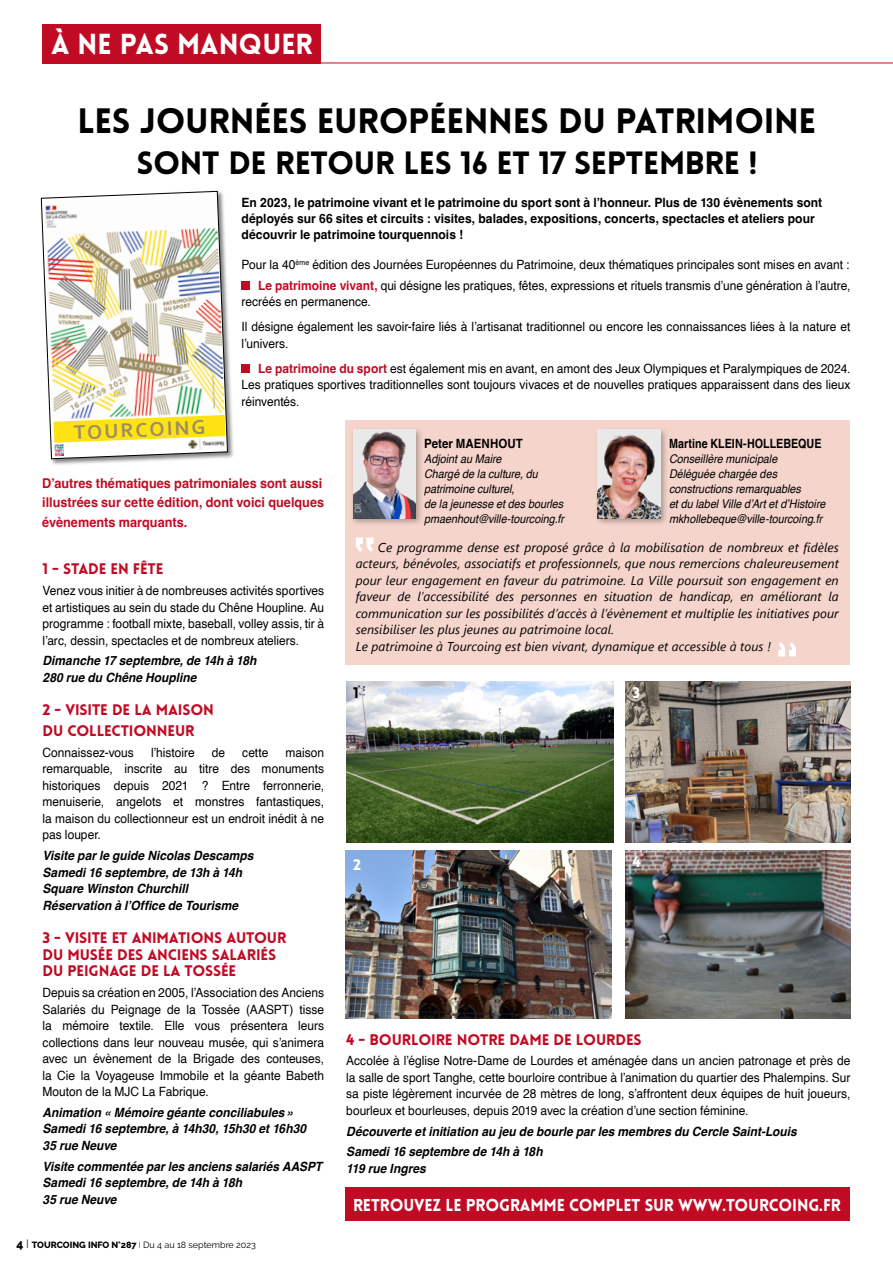
<style>
.page{position:relative;width:893px;height:1263px;background:#fff}
.page>*{position:absolute;margin:0;border:0;box-sizing:border-box;transform-origin:0 0}
.t1{font:900 34.5px "Lovelo";letter-spacing:-.01em;color:#000}
.t2{font:900 31.5px "Lovelo";letter-spacing:-.01em;color:#000}
.t3{font:900 28.35px "Lovelo";color:#fff}
.t4{font:700 20.55px "Corbel";color:#9d8e61}
.t5{font:900 16.8px "Lovelo";letter-spacing:-.01em;color:#fff}
.t6{font:900 15px/16.5px "Lovelo";letter-spacing:-.01em;color:#c10b25}
.t7{font:900 15px "Lovelo";color:#fff}
.t8{font:900 15px "Lovelo";color:#000}
.t9{font:700 13.5px/19.5px "Helvetica";color:#c10b25;scale:.94 1}
.t10{font:12.75px/16.5px "Helvetica";color:#000;text-align:justify;scale:.94 1}
.t11{font:italic 12.75px/16.5px "Segoe UI";letter-spacing:.005em;color:#000}
.t12{font:italic 700 12.75px/16.5px "Helvetica";color:#000;scale:.94 1}
.t13{font:700 12.75px/16.2px "Helvetica";color:#000;scale:.95 1}
.t14{font:italic 700 12.75px/16.5px "Helvetica";color:#000;scale:.93 1}
.t15{font:700 12.75px "Helvetica";color:#000;scale:.84 1}
.t16{font:700 12.75px "Helvetica";color:#000;scale:.9 1}
.t17{font:italic 12px/15px "Helvetica";color:#000;scale:.9 1}
.t18{font:9px "Raleway";color:#000}
.t19{font:9px "Segoe UI";color:#fff;scale:.9 1}
.s1{font-weight:700;color:#c10b25}
.s2{font-weight:800;font-size:12px}
.s3{font-weight:300;font-size:12px}
.s4{font-weight:800}
.s5{font-weight:300}
</style>
<div class="page">
<img style="left:346px;top:681px;width:267px;height:162px">
<img style="left:345px;top:850px;width:266px;height:169px">
<div style="left:242px;top:281px;width:8px;height:9px;background:#c10b25"></div>
<div style="left:242px;top:364px;width:8px;height:9px;background:#c10b25"></div>
<img style="left:626px;top:850px;width:224px;height:169px">
<img style="left:626px;top:681px;width:224px;height:162px">
<div style="left:42px;top:24px;width:279px;height:39px;background:#c10b25"></div>
<hr style="left:43px;top:63px;width:850px;height:1px;background:#c10b25">
<div style="left:345px;top:1187px;width:505px;height:33px;background:#c10b25"></div>
<div style="left:345px;top:420px;width:505px;height:244px;background:#f4d4cb"></div>
<svg style="left:356px;top:537px;width:18px;height:15px"></svg>
<svg style="left:778px;top:642px;width:18px;height:14px"></svg>
<div style="left:350px;top:427px;width:74px;height:99px;background:#000;opacity:.3"></div>
<img style="left:353px;top:430px;width:63px;height:88px">
<div style="left:595px;top:427px;width:74px;height:99px;background:#000;opacity:.3"></div>
<img style="left:598px;top:430px;width:62px;height:88px">
<div style="left:40px;top:190px;width:194px;height:276px;background:#000;opacity:.5"></div>
<svg style="left:41px;top:191px;width:187px;height:268px"></svg>
<svg style="left:54px;top:415px;width:171px;height:41px"></svg>
<h3 class="t3" style="left:51px;top:26px;width:263px">À NE PAS MANQUER</h3>
<h3 class="t3" style="left:51px;top:26px;width:147px">PROXIMITÉ</h3>
<h1 class="t1" style="left:78px;top:99px;width:740px">LES JOURNÉES EUROPÉENNES DU PATRIMOINE</h1>
<h2 class="t2" style="left:136px;top:143px;width:623px">SONT DE RETOUR LES 16 ET 17 SEPTEMBRE !</h2>
<p class="t13" style="left:242px;top:195px;width:613px">En 2023, le patrimoine vivant et le patrimoine du sport sont à l’honneur. Plus de 130 évènements sont déployés sur 66 sites et circuits : visites, balades, expositions, concerts, spectacles et ateliers pour découvrir le patrimoine tourquennois !</p>
<p class="t10" style="left:242px;top:254px;width:649px;line-height:20.7px;text-align:right">Pour la 40<sup>ème</sup> édition des Journées Européennes du Patrimoine, deux thématiques principales sont mises en avant :<br><span class="s1">Le patrimoine vivant,</span> qui désigne les pratiques, fêtes, expressions et rituels transmis d’une génération à l’autre,</p>
<p class="t10" style="left:242px;top:290px;width:649px;line-height:25px">recréés en permanence.<br>Il désigne également les savoir-faire liés à l’artisanat traditionnel ou encore les connaissances liées à la nature et</p>
<p class="t10" style="left:258px;top:331px;width:632px;line-height:25px;text-indent:-17px">l’univers.<br><span class="s1">Le patrimoine du sport</span> est également mis en avant, en amont des Jeux Olympiques et Paralympiques de 2024.</p>
<p class="t10" style="left:242px;top:377px;width:649px">Les pratiques sportives traditionnelles sont toujours vivaces et de nouvelles pratiques apparaissent dans des lieux réinventés.</p>
<h3 class="t4" style="left:73px;top:419px;width:133px;rotate:-2deg">TOURCOING</h3>
<p class="t9" style="left:42px;top:475px;width:301px">D’autres thématiques patrimoniales sont aussi illustrées sur cette édition, dont voici quelques évènements marquants.</p>
<p class="t6" style="left:43px;top:561px;width:123px">1 - STADE EN FÊTE</p>
<p class="t10" style="left:43px;top:583px;width:301px">Venez vous initier à de nombreuses activités sportives et artistiques au sein du stade du Chêne Houpline. Au programme : football mixte, baseball, volley assis, tir à l’arc, dessin, spectacles et de nombreux ateliers.</p>
<p class="t12" style="left:43px;top:654px;width:229px">Dimanche 17 septembre, de 14h à 18h<br>280 rue du Chêne Houpline</p>
<p class="t6" style="left:43px;top:700px;width:173px;line-height:20.7px">2 - VISITE DE LA MAISON<br>DU COLLECTIONNEUR</p>
<p class="t10" style="left:43px;top:745px;width:99px">Connaissez-vous</p>
<p class="t10" style="left:151px;top:745px;width:48px">l’histoire</p>
<p class="t10" style="left:212px;top:745px;width:16px">de</p>
<p class="t10" style="left:242px;top:745px;width:29px">cette</p>
<p class="t10" style="left:43px;top:745px;width:301px;text-indent:243px">maison remarquable, inscrite au titre des monuments historiques depuis 2021 ? Entre ferronnerie, menuiserie, angelots et monstres fantastiques, la maison du collectionneur est un endroit inédit à ne pas louper.</p>
<p class="t12" style="left:43px;top:849px;width:226px">Visite par le guide Nicolas Descamps<br>Samedi 16 septembre, de 13h à 14h<br>Square Winston Churchill<br>Réservation à l’Office de Tourisme</p>
<p class="t6" style="left:43px;top:930px;width:245px">3 - VISITE ET ANIMATIONS AUTOUR<br>DU MUSÉE DES ANCIENS SALARIÉS<br>DU PEIGNAGE DE LA TOSSÉE</p>
<p class="t10" style="left:43px;top:985px;width:301px">Depuis sa création en 2005, l’Association des Anciens Salariés du Peignage de la Tossée (AASPT) tisse la mémoire textile. Elle vous présentera leurs collections dans leur nouveau musée, qui s’animera avec un évènement de la Brigade des conteuses, la Cie la Voyageuse Immobile et la géante Babeth Mouton de la MJC La Fabrique.</p>
<p class="t12" style="left:43px;top:1105px;width:282px">Animation « Mémoire géante conciliabules »<br>Samedi 16 septembre, à 14h30, 15h30 et 16h30<br>35 rue Neuve</p>
<p class="t14" style="left:43px;top:1159px;width:302px">Visite commentée par les anciens salariés AASPT<br>Samedi 16 septembre, de 14h à 18h<br>35 rue Neuve</p>
<p class="t18" style="left:17px;top:1239px;width:241px"><span class="s2">4</span> <span class="s3">I</span> <span class="s4">TOURCOING INFO N°287</span> <span class="s5">I</span> Du 4 au 18 septembre 2023</p>
<p class="t19" style="left:352px;top:513px;width:13px;rotate:-90deg">DR</p>
<p class="t16" style="left:424px;top:436px;width:111px">Peter MAENHOUT</p>
<p class="t17" style="left:424px;top:452px;width:157px">Adjoint au Maire<br>Chargé de la culture, du patrimoine culturel,<br>de la jeunesse et des bourles pmaenhout@ville-tourcoing.fr</p>
<p class="t15" style="left:669px;top:436px;width:183px">Martine KLEIN-HOLLEBEQUE</p>
<p class="t17" style="left:669px;top:452px;width:175px">Conseillère municipale<br>Déléguée chargée des constructions remarquables<br>et du label Ville d’Art et d’Histoire mkhollebeque@ville-tourcoing.fr</p>
<p class="t11" style="left:356px;top:538px;width:485px;text-indent:22px">Ce programme dense est proposé grâce à la mobilisation de nombreux et fidèles acteurs, bénévoles, associatifs et professionnels, que nous remercions chaleureusement pour leur engagement en faveur du patrimoine. La Ville poursuit son engagement en faveur de l’accessibilité des personnes en situation de handicap, en améliorant la communication sur les possibilités d’accès à l’évènement et multiplie les initiatives pour sensibiliser les plus jeunes au patrimoine local.<br>Le patrimoine à Tourcoing est bien vivant, dynamique et accessible à tous !</p>
<p class="t8" style="left:353px;top:683px;width:7px">1</p>
<p class="t7" style="left:632px;top:684px;width:9px">3</p>
<p class="t7" style="left:353px;top:855px;width:9px">2</p>
<p class="t7" style="left:632px;top:852px;width:10px">4</p>
<p class="t6" style="left:346px;top:1031px;width:297px">4 - BOURLOIRE NOTRE DAME DE LOURDES</p>
<p class="t10" style="left:346px;top:1053px;width:538px">Accolée à l’église Notre-Dame de Lourdes et aménagée dans un ancien patronage et près de la salle de sport Tanghe, cette bourloire contribue à l’animation du quartier des Phalempins. Sur sa piste légèrement incurvée de 28 mètres de long, s’affrontent deux équipes de huit joueurs, bourleux et bourleuses, depuis 2019 avec la création d’une section féminine.</p>
<p class="t12" style="left:346px;top:1122px;width:481px;line-height:20.7px">Découverte et initiation au jeu de bourle par les membres du Cercle Saint-Louis<br>Samedi 16 septembre de 14h à 18h</p>
<p class="t12" style="left:346px;top:1161px;width:86px">119 rue Ingres</p>
<h3 class="t5" style="left:353px;top:1195px;width:489px">RETROUVEZ LE PROGRAMME COMPLET SUR WWW.TOURCOING.FR</h3>
</div>
